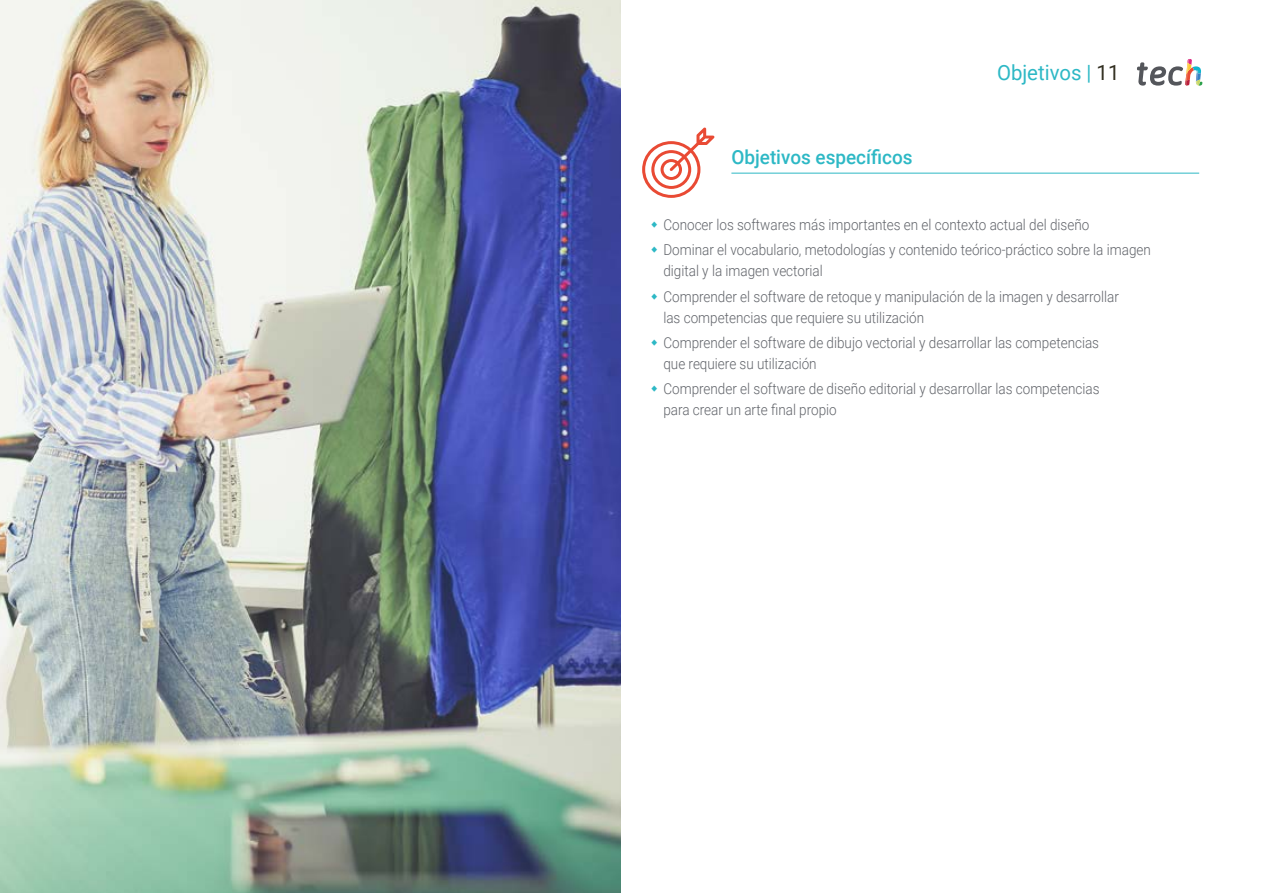
<style>
.page{position:relative;width:1263px;height:893px;background:#fff}
.page>*{position:absolute;margin:0;border:0;box-sizing:border-box;transform-origin:0 0}
.t1{font:21px "Roboto";color:#2db8c5}
.t2{font:500 19.5px "Roboto";color:#2db8c5}
.t3{font:300 15px/25.2px "Roboto";color:#61646a;scale:.9 1}
.s1{color:#312e20}
</style>
<div class="page">
<hr style="left:731px;top:173px;width:468px;height:1px;background:#2db8c5">
<svg style="left:642px;top:127px;width:72px;height:71px"></svg>
<img style="left:0;top:0;width:621px;height:893px">
<svg style="left:1137px;top:59px;width:65px;height:27px"></svg>
<h2 class="t2" style="left:731px;top:144px;width:183px">Objetivos específicos</h2>
<h1 class="t1" style="left:997px;top:57px;width:124px">Objetivos | <span class="s1">11</span></h1>
<p class="t3" style="left:663px;top:212px;width:543px">Conocer los softwares más importantes en el contexto actual del diseño<br>Dominar el vocabulario, metodologías y contenido teórico-práctico sobre la imagen</p>
<p class="t3" style="left:663px;top:258px;width:508px">digital y la imagen vectorial<br>Comprender el software de retoque y manipulación de la imagen y desarrollar</p>
<p class="t3" style="left:663px;top:304px;width:486px">las competencias que requiere su utilización<br>Comprender el software de dibujo vectorial y desarrollar las competencias</p>
<p class="t3" style="left:663px;top:350px;width:486px">que requiere su utilización<br>Comprender el software de diseño editorial y desarrollar las competencias</p>
<p class="t3" style="left:663px;top:397px;width:194px">para crear un arte final propio</p>
</div>
